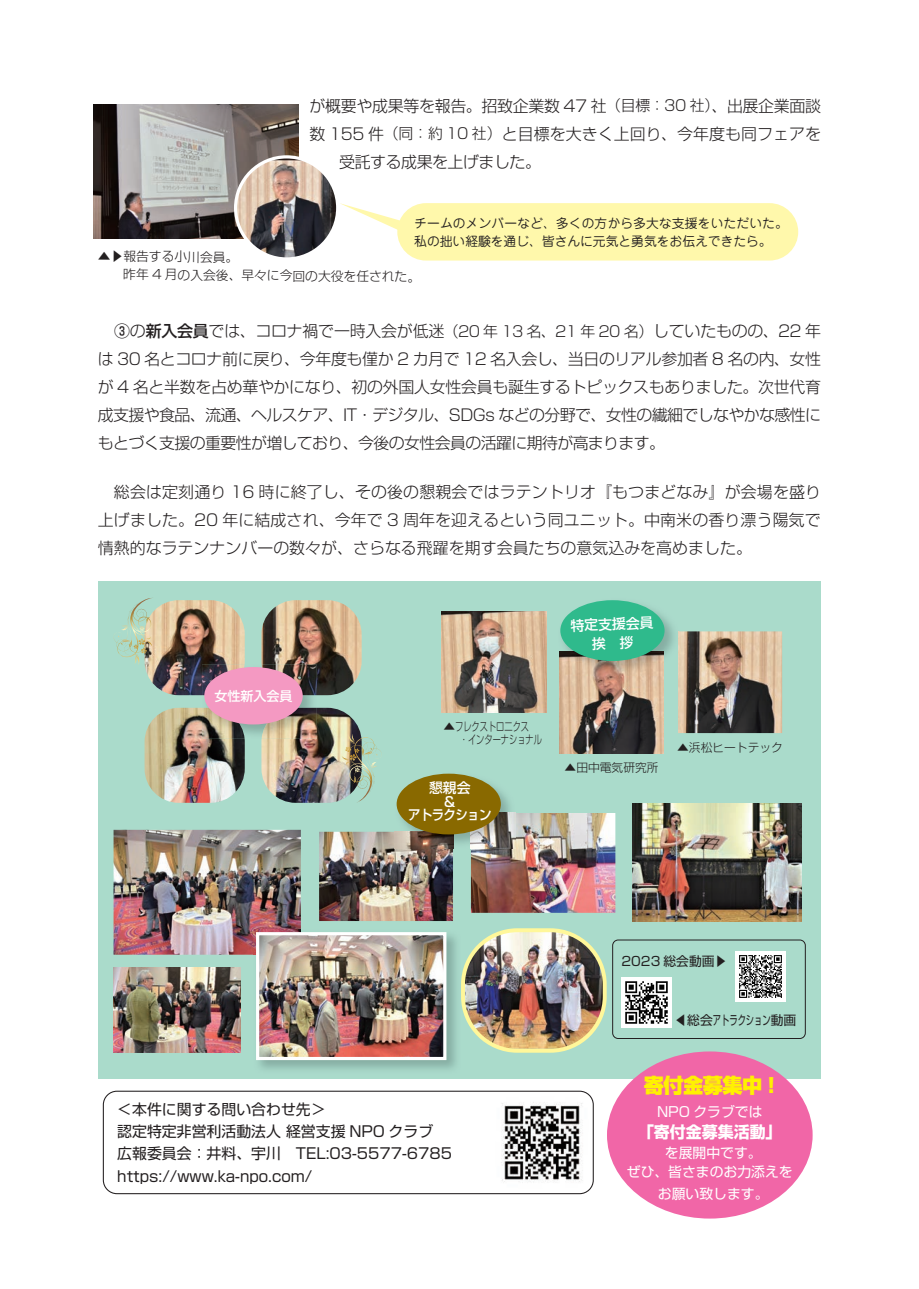
<style>
.page{position:relative;width:919px;height:1289px;background:#fff}
.page>*{position:absolute;margin:0;border:0;box-sizing:border-box;transform-origin:0 0}
.t1{font:900 20.25px "Shin Go Pro";letter-spacing:-.025em;color:#fff101}
.t2{font:300 15.9px/27.9px "Shin Go Pro";letter-spacing:-.02em;color:#231f20;text-align:justify}
.t3{font:300 15.9px "Shin Go Pro";letter-spacing:.005em;color:#231f20}
.t4{font:700 15.9px "Shin Go Pro";color:#fff}
.t5{font:14.85px/22.4px "Shin Go Pro";color:#231f20}
.t6{font:13.8px/19.2px "Shin Go Pro";color:#fff;text-align:center}
.t7{font:500 13.8px/13.8px "Shin Go Pro";letter-spacing:-.05em;color:#fff;text-align:center}
.t8{font:500 13.05px "Shin Go Pro";color:#fff}
.t9{font:12.75px/18.1px "Jun 201 Pro";letter-spacing:.01em;color:#231f20}
.t10{font:300 12.75px/19px "Shin Go Pro";color:#231f20}
.t11{font:12.75px "Shin Go Pro";color:#231f20}
.t12{font:300 11.7px/12.8px "Shin Go Pro";color:#231f20}
.s1{font-size:14.85px}
.s2{font-weight:500}
</style>
<div class="page">
<div style="left:98px;top:581px;width:723px;height:497px;background:#aadbcb"></div>
<div style="left:103px;top:1090px;width:490px;height:104px;border:1px solid #231f20;border-radius:14px"></div>
<img style="left:501px;top:1102px;width:82px;height:80px">
<div style="left:607px;top:1051px;width:205px;height:167px;background:#f166a7;border-radius:50%"></div>
<img style="left:559px;top:675px;width:104px;height:78px">
<img style="left:678px;top:631px;width:104px;height:102px">
<img style="left:442px;top:611px;width:104px;height:102px">
<img style="left:559px;top:600px;width:115px;height:75px">
<img style="left:678px;top:631px;width:1px;height:44px">
<div style="left:560px;top:600px;width:104px;height:61px;background:#2fba8c;border-radius:50%"></div>
<img style="left:632px;top:803px;width:169px;height:118px">
<img style="left:471px;top:813px;width:144px;height:99px">
<img style="left:461px;top:928px;width:145px;height:124px">
<img style="left:113px;top:829px;width:188px;height:125px">
<img style="left:319px;top:831px;width:134px;height:90px">
<img style="left:113px;top:967px;width:128px;height:85px">
<img style="left:254px;top:932px;width:203px;height:138px">
<img style="left:254px;top:929px;width:47px;height:25px">
<img style="left:260px;top:936px;width:182px;height:120px">
<div style="left:256px;top:932px;width:190px;height:128px;border:3px solid #fff"></div>
<img style="left:399px;top:783px;width:116px;height:65px">
<img style="left:471px;top:813px;width:44px;height:35px">
<img style="left:394px;top:831px;width:59px;height:17px">
<div style="left:396px;top:773px;width:105px;height:61px;background:#896900;border-radius:50%"></div>
<div style="left:612px;top:939px;width:193px;height:99px;border:1px solid #231f20;border-radius:6px"></div>
<img style="left:735px;top:951px;width:50px;height:50px">
<img style="left:621px;top:977px;width:50px;height:50px">
<img style="left:261px;top:600px;width:100px;height:95px">
<img style="left:144px;top:600px;width:101px;height:95px">
<img style="left:261px;top:707px;width:100px;height:95px">
<img style="left:144px;top:707px;width:101px;height:95px">
<svg style="left:345px;top:733px;width:17px;height:30px"></svg>
<svg style="left:114px;top:599px;width:32px;height:52px"></svg>
<img style="left:202px;top:664px;width:115px;height:74px">
<img style="left:261px;top:664px;width:56px;height:31px">
<img style="left:202px;top:664px;width:42px;height:31px">
<img style="left:261px;top:707px;width:56px;height:31px">
<img style="left:202px;top:707px;width:42px;height:31px">
<div style="left:204px;top:667px;width:99px;height:57px;background:#f499c2;border-radius:50%"></div>
<img style="left:93px;top:105px;width:205px;height:133px">
<div style="left:397px;top:203px;width:401px;height:57px;background:#fff8ab;border-radius:29px"></div>
<svg style="left:340px;top:203px;width:75px;height:33px"></svg>
<img style="left:235px;top:157px;width:103px;height:102px;border-radius:51px">
<div style="left:234px;top:155px;width:105px;height:105px;border:3px solid #fff;border-radius:50%"></div>
<p class="t2" style="left:309px;top:90px;width:513px">が概要や成果等を報告。招致企業数 47 社<span class="s1">（目標：30 社）</span>、出展企業面談</p>
<p class="t3" style="left:309px;top:121px;width:513px">数 155 件<span class="s1">（同：約 10 社）</span>と目標を大きく上回り、今年度も同フェアを</p>
<p class="t2" style="left:339px;top:146px;width:203px">受託する成果を上げました。</p>
<p class="t9" style="left:414px;top:212px;width:375px">チームのメンバーなど、多くの方から多大な支援をいただいた。私の拙い経験を通じ、皆さんに元気と勇気をお伝えできたら。</p>
<p class="t10" style="left:152px;top:245px;width:270px;text-indent:-54px">▲▶報告する小川会員。<br>4 月の入会後、早々に今回の大役を任された。</p>
<p class="t10" style="left:98px;top:263px;width:53px">　　昨年</p>
<p class="t2" style="left:98px;top:315px;width:724px;text-indent:16px"><span class="s2">③</span>の<span class="s2">新入会員</span>では、コロナ禍で一時入会が低迷<span class="s1">（20 年 13 名、21 年 20 名）</span>していたものの、22 年は 30 名とコロナ前に戻り、今年度も僅か 2 カ月で 12 名入会し、当日のリアル参加者 8 名の内、女性が 4 名と半数を占め華やかになり、初の外国人女性会員も誕生するトピックスもありました。次世代育成支援や食品、流通、ヘルスケア、IT・デジタル、SDGs などの分野で、女性の繊細でしなやかな感性にもとづく支援の重要性が増しており、今後の女性会員の活躍に期待が高まります。</p>
<p class="t2" style="left:98px;top:476px;width:724px">　総会は定刻通り 16 時に終了し、その後の懇親会ではラテントリオ『もつまどなみ』が会場を盛り上げました。20 年に結成され、今年で 3 周年を迎えるという同ユニット。中南米の香り漂う陽気で情熱的なラテンナンバーの数々が、さらなる飛躍を期す会員たちの意気込みを高めました。</p>
<p class="t8" style="left:214px;top:685px;width:80px">女性新入会員</p>
<p class="t7" style="left:570px;top:614px;width:84px;line-height:19.2px;rotate:-2deg">特定支援会員挨　拶</p>
<p class="t12" style="left:443px;top:719px;width:100px">▲フレクストロ二クス<br>　　・インターナショナル</p>
<p class="t7" style="left:408px;top:779px;width:85px">懇親会<br>&amp;<br>アトラクション</p>
<p class="t12" style="left:564px;top:760px;width:95px">▲田中電気研究所</p>
<p class="t12" style="left:677px;top:739px;width:107px">▲浜松ヒートテック</p>
<p class="t5" style="left:117px;top:1095px;width:336px">＜本件に関する問い合わせ先&lt;<br>認定特定非営利活動法人経営支援 NPO クラブ<br>広報委員会：井料、宇川　TEL:03-5577-6785 https://www.ka-npo.com/</p>
<p class="t11" style="left:621px;top:950px;width:107px">2023 総会動画▶</p>
<p class="t11" style="left:674px;top:1009px;width:123px">◀総会アトラクション動画</p>
<p class="t1" style="left:643px;top:1069px;width:134px">寄付金募集中 !</p>
<p class="t6" style="left:657px;top:1100px;width:107px">NPO クラブでは</p>
<p class="t4" style="left:638px;top:1119px;width:145px">「寄付金募集活動「</p>
<p class="t6" style="left:626px;top:1140px;width:167px">を展開中です。<br>ぜひ、皆さまのお力添えを</p>
<p class="t6" style="left:658px;top:1182px;width:112px">お願い致します。</p>
</div>
